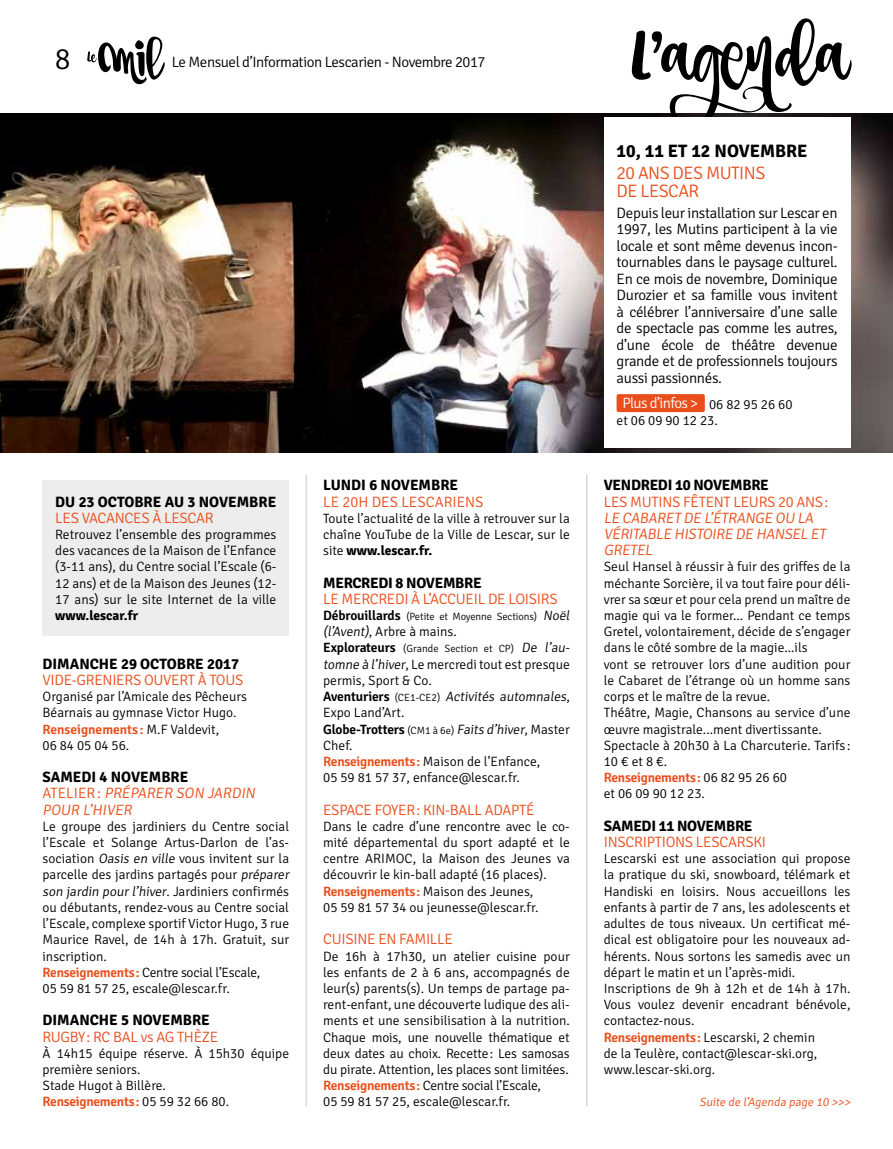
<style>
.page{position:relative;width:893px;height:1149px;background:#fff}
.page>*{position:absolute;margin:0;border:0;box-sizing:border-box;transform-origin:0 0}
.t1{font:87px "Coffe Break Script 1";color:#000}
.t2{font:300 30px "Signika";color:#000}
.t3{font:300 18px/18px "Signika";letter-spacing:-.03em;color:#e94e1b}
.t4{font:700 18px "Signika";color:#000}
.t5{font:300 15px/16.5px "Signika";letter-spacing:-.025em;color:#000;text-align:justify}
.t6{font:300 15px/16.2px "Signika";letter-spacing:-.02em;color:#e94e1b}
.t7{font:700 15px "Signika";color:#000}
.t8{font:700 15px "Signika";letter-spacing:-.02em;color:#000}
.t9{font:300 15px "Signika";color:#e94e1b}
.t10{font:300 15px "Signika";letter-spacing:-.04em;color:#fff}
.t11{font:300 13.5px/16.2px "Signika";color:#000}
.t12{font:700 13.5px "Signika";color:#000}
.t13{font:300 12px "Signika";color:#e94e1b}
.t14{font:300 10.5px "Signika";letter-spacing:-.01em;color:#000}
.s1{font-weight:600;color:#e94e1b}
.s2{font-weight:700}
.s3{font-weight:600;font-size:13.5px}
.s4{font-size:13.5px}
.s5{font-weight:600}
.s6{font-size:10.5px}
</style>
<div class="page">
<div style="left:43px;top:480px;width:246px;height:156px;background:#ededed"></div>
<img style="left:0;top:113px;width:893px;height:339px">
<hr style="left:306px;top:474px;width:1px;height:632px;background:#c6c6c6">
<hr style="left:587px;top:474px;width:1px;height:632px;background:#c6c6c6">
<div style="left:604px;top:118px;width:246px;height:330px;background:#fff"></div>
<div style="left:617px;top:394px;width:88px;height:18px;background:#e94e1b;border-radius:2px"></div>
<svg style="left:87px;top:37px;width:78px;height:47px"></svg>
<h2 class="t2" style="left:55px;top:43px;width:17px">8</h2>
<p class="t5" style="left:172px;top:54px;width:315px">Le Mensuel d’Information Lescarien - Novembre 2017</p>
<p class="t7" style="left:55px;top:492px;width:222px">DU 23 OCTOBRE AU 3 NOVEMBRE</p>
<p class="t6" style="left:55px;top:509px;width:160px">LES VACANCES À LESCAR</p>
<p class="t11" style="left:55px;top:526px;width:223px;text-align:justify">Retrouvez l’ensemble des programmes des vacances de la Maison de l’Enfance (3-11 ans), du Centre social l’Escale (6- 12 ans) et de la Maison des Jeunes (12- 17 ans) sur le site Internet de la ville</p>
<p class="t12" style="left:55px;top:607px;width:84px">www.lescar.fr</p>
<p class="t7" style="left:43px;top:654px;width:198px">DIMANCHE 29 OCTOBRE 2017</p>
<p class="t6" style="left:43px;top:671px;width:202px">VIDE-GRENIERS OUVERT À TOUS</p>
<p class="t11" style="left:43px;top:688px;width:206px">Organisé par l’Amicale des Pêcheurs<br>Béarnais au gymnase Victor Hugo.<br><span class="s1">Renseignements :</span> M.F Valdevit,<br>06 84 05 04 56.</p>
<p class="t7" style="left:43px;top:767px;width:147px">SAMEDI 4 NOVEMBRE</p>
<p class="t6" style="left:43px;top:785px;width:217px">AT E L I E R : PRÉPARER SON JARDIN<br>POUR L’HIVER</p>
<p class="t11" style="left:43px;top:818px;width:250px">Le groupe des jardiniers du Centre social l’Escale et Solange Artus-Darlon de l’as&shy;sociation Oasis en ville vous invitent sur la parcelle des jardins partagés pour préparer son jardin pour l’hiver. Jardiniers confirmés ou débutants, rendez-vous au Centre social l’Escale, complexe sportif Victor Hugo, 3 rue Maurice Ravel, de 14h à 17h. Gratuit, sur inscription.<br><span class="s1">Renseignements:</span> Centre social l’Escale,<br>05 59 81 57 25, escale@lescar.fr.</p>
<p class="t7" style="left:43px;top:1010px;width:169px">DIMANCHE 5 NOVEMBRE</p>
<p class="t6" style="left:43px;top:1028px;width:177px">RUGBY: RC BAL vs AG THÈZE</p>
<p class="t11" style="left:43px;top:1045px;width:248px">À 14h15 équipe réserve. À 15h30 équipe première seniors.<br>Stade Hugot à Billère.<br><span class="s1">Renseignements:</span> 05 59 32 66 80.</p>
<p class="t7" style="left:323px;top:476px;width:136px">LUNDI 6 NOVEMBRE</p>
<p class="t9" style="left:323px;top:493px;width:162px">LE 20H DES LESCARIENS</p>
<p class="t11" style="left:323px;top:510px;width:248px;text-align:justify">Toute l’actualité de la ville à retrouver sur la chaîne YouTube de la Ville de Lescar, sur le site <span class="s2">www.lescar.fr.</span></p>
<p class="t8" style="left:323px;top:573px;width:160px">MERCREDI 8 NOVEMBRE</p>
<p class="t6" style="left:323px;top:590px;width:236px">LE MERCREDI À L’ACCUEIL DE LOISIRS</p>
<p class="t14" style="left:323px;top:610px;width:250px"><span class="s3">Débrouillards</span> (Petite et Moyenne Sections) <span class="s4">Noël</span></p>
<p class="t11" style="left:323px;top:623px;width:135px">(l’Avent), Arbre à mains.</p>
<p class="t14" style="left:323px;top:643px;width:250px"><span class="s3">Explorateurs</span> (Grande Section et CP) <span class="s4">De l’au-</span></p>
<p class="t11" style="left:323px;top:656px;width:248px">tomne à l’hiver, Le mercredi tout est presque permis, Sport &amp; Co.<br><span class="s5">Aventuriers</span> <span class="s6">(CE1-CE2)</span> Activités automnales,<br>Expo Land’Art.<br><span class="s5">Globe-Trotters</span> <span class="s6">(CM1 à 6e)</span> Faits d’hiver, Master<br>Chef.<br><span class="s1">Renseignements:</span> Maison de l’Enfance,<br>05 59 81 57 37, enfance@lescar.fr.</p>
<p class="t6" style="left:323px;top:801px;width:213px">ESPACE FOYER: KIN-BALL ADAPTÉ</p>
<p class="t11" style="left:323px;top:818px;width:248px">Dans le cadre d’une rencontre avec le co&shy;mité départemental du sport adapté et le centre ARIMOC, la Maison des Jeunes va découvrir le kin-ball adapté (16 places).<br><span class="s1">Renseignements:</span> Maison des Jeunes,<br>05 59 81 57 34 ou jeunesse@lescar.fr.</p>
<p class="t6" style="left:323px;top:931px;width:131px">CUISINE EN FAMILLE</p>
<p class="t11" style="left:323px;top:947px;width:248px">De 16h à 17h30, un atelier cuisine pour les enfants de 2 à 6 ans, accompagnés de leur(s) parents(s). Un temps de partage pa&shy;rent-enfant, une découverte ludique des ali&shy;ments et une sensibilisation à la nutrition.<br>Chaque mois, une nouvelle thématique et deux dates au choix. Recette: Les samosas du pirate. Attention, les places sont limitées.<br><span class="s1">Renseignements:</span> Centre social l’Escale,<br>05 59 81 57 25, escale@lescar.fr.</p>
<h1 class="t1" style="left:632px;top:-11px;width:220px">L’AGENDA</h1>
<h3 class="t4" style="left:617px;top:140px;width:192px">10, 11 ET 12 NOVEMBRE</h3>
<h3 class="t3" style="left:617px;top:164px;width:150px">20 ANS DES MUTINS<br>DE LESCAR</h3>
<p class="t5" style="left:617px;top:204px;width:223px">Depuis leur installation sur Lescar en 1997, les Mutins participent à la vie locale et sont même devenus incon&shy;tournables dans le paysage culturel.<br>En ce mois de novembre, Dominique Durozier et sa famille vous invitent à célébrer l’anniversaire d’une salle de spectacle pas comme les autres, d’une école de théâtre devenue grande et de professionnels toujours aussi passionnés.</p>
<p class="t11" style="left:617px;top:397px;width:177px;text-indent:92px">06 82 95 26 60 et 06 09 90 12 23.</p>
<p class="t10" style="left:622px;top:395px;width:77px">Plus d’infos &gt;</p>
<p class="t8" style="left:604px;top:476px;width:167px">VENDREDI 10 NOVEMBRE</p>
<p class="t6" style="left:604px;top:493px;width:226px">LES MUTINS FÊTENT LEURS 20 ANS:<br>LE CABARET DE L’ÉTRANGE OU LA<br>VÉRITABLE HISTOIRE DE HANSEL ET<br>GRETEL</p>
<p class="t11" style="left:604px;top:559px;width:248px">Seul Hansel à réussir à fuir des griffes de la méchante Sorcière, il va tout faire pour déli&shy;vrer sa sœur et pour cela prend un maître de magie qui va le former... Pendant ce temps Gretel, volontairement, décide de s’engager dans le côté sombre de la magie...ils<br>vont se retrouver lors d’une audition pour le Cabaret de l’étrange où un homme sans corps et le maître de la revue.<br>Théâtre, Magie, Chansons au service d’une œuvre magistrale...ment divertissante.<br>Spectacle à 20h30 à La Charcuterie. Tarifs :<br>10 € et 8 €.<br><span class="s1">Renseignements:</span> 06 82 95 26 60<br>et 06 09 90 12 23.</p>
<p class="t8" style="left:604px;top:816px;width:150px">SAMEDI 11 NOVEMBRE</p>
<p class="t6" style="left:604px;top:833px;width:164px">INSCRIPTIONS LESCARSKI</p>
<p class="t11" style="left:604px;top:850px;width:248px">Lescarski est une association qui propose la pratique du ski, snowboard, télémark et Handiski en loisirs. Nous accueillons les enfants à partir de 7 ans, les adolescents et adultes de tous niveaux. Un certificat mé&shy;dical est obligatoire pour les nouveaux ad&shy;hérents. Nous sortons les samedis avec un départ le matin et un l’après-midi.<br>Inscriptions de 9h à 12h et de 14h à 17h.<br>Vous voulez devenir encadrant bénévole, contactez-nous.<br><span class="s1">Renseignements:</span> Lescarski, 2 chemin<br>de la Teulère, contact@lescar-ski.org, www.lescar-ski.org.</p>
<p class="t13" style="left:699px;top:1095px;width:154px">Suite de l’Agenda page 10 &gt;&gt;&gt;</p>
</div>
